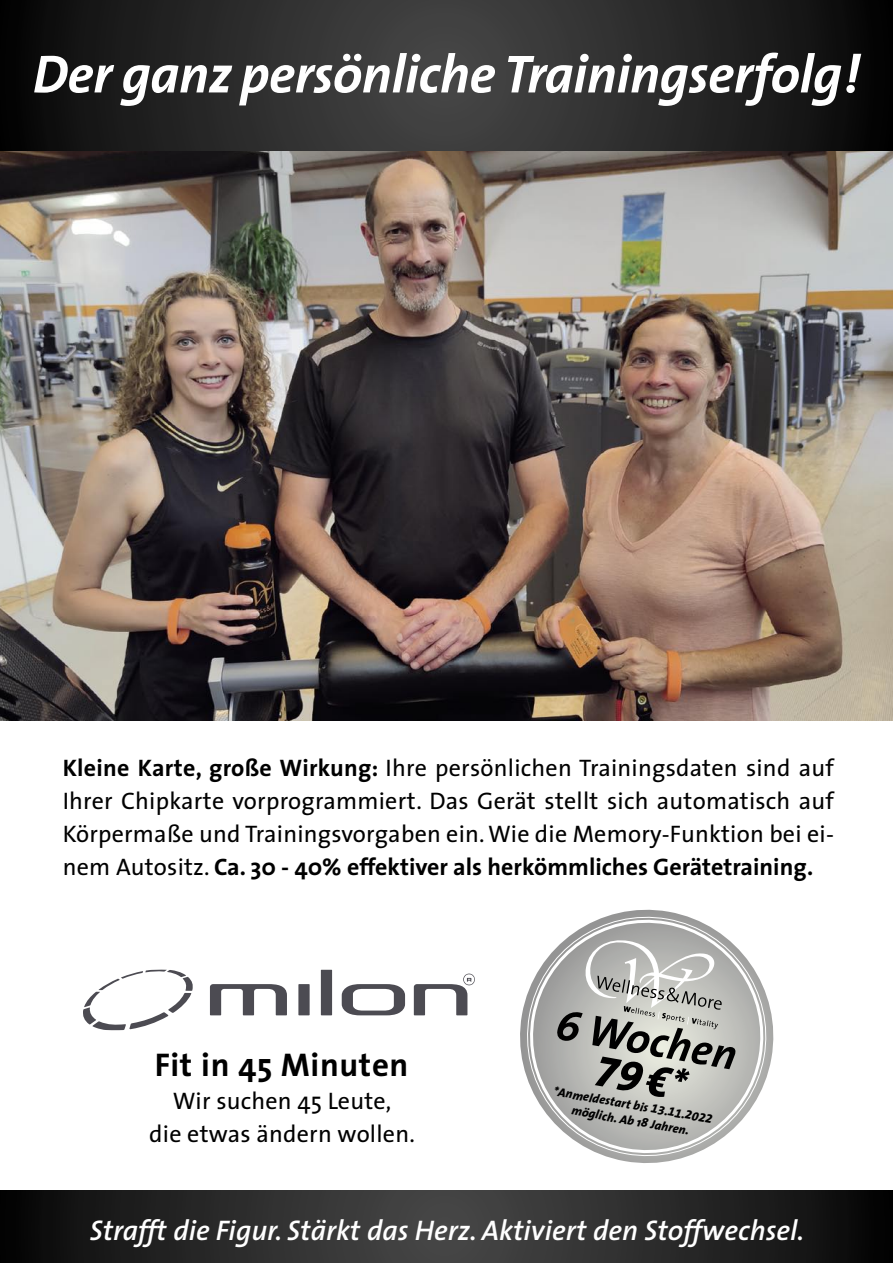
<style>
.page{position:relative;width:893px;height:1263px;background:#fff}
.page>*{position:absolute;margin:0;border:0;box-sizing:border-box;transform-origin:0 0}
.t1{font:italic 700 54px "The Sans";letter-spacing:-.01em;color:#fff}
.t2{font:italic 700 43.65px "The Sans";color:#000}
.t3{font:italic 43.65px "The Sans Extra Bold Expert";color:#000}
.t4{font:700 33px "The Sans";letter-spacing:.02em;color:#000}
.t5{font:italic 600 28.5px "The Sans";color:#fff}
.t6{font:24px/33px "The Sans";letter-spacing:.01em;color:#000;text-align:justify}
.t7{font:italic 800 12.45px "The Sans";color:#000}
.s1{font-weight:700}
.s2{font-family:"The Sans Bold Expert";font-weight:400}
.s3{font-family:"The Sans Extra Bold Expert";font-weight:400}
.s4{font-family:"The Sans";font-weight:800}
.s5{font-family:"The Sans";font-weight:700}
</style>
<div class="page">
<svg style="left:0;top:1191px;width:893px;height:72px;background:#282828"></svg>
<svg style="left:0;top:0;width:893px;height:151px;background:#272727"></svg>
<img style="left:0;top:151px;width:893px;height:569px">
<svg style="left:520px;top:909px;width:254px;height:254px"></svg>
<svg style="left:581px;top:934px;width:141px;height:96px;background:#bbbcb8"></svg>
<svg style="left:83px;top:969px;width:392px;height:61px"></svg>
<p class="t1" style="left:33px;top:40px;width:829px">Der ganz persönliche Trainingserfolg!</p>
<p class="t6" style="left:63px;top:751px;width:773px"><span class="s1">Kleine Karte, große Wirkung:</span> Ihre persönlichen Trainingsdaten sind auf Ihrer Chipkarte vorprogrammiert. Das Gerät stellt sich automatisch auf Körpermaße und Trainingsvorgaben ein. Wie die Memory-Funktion bei ei&shy;nem Autositz. <span class="s1">Ca. 30 - 40% effektiver als herkömmliches Gerätetraining.</span></p>
<p class="t4" style="left:155px;top:1044px;width:255px">Fit in 45 Minuten</p>
<p class="t6" style="left:173px;top:1085px;width:220px">Wir suchen 45 Leute,</p>
<p class="t6" style="left:149px;top:1118px;width:267px">die etwas ändern wollen.</p>
<p class="t2" style="left:562px;top:996px;width:184px;rotate:10deg"><span class="s2">6</span> Wochen</p>
<p class="t7" style="left:555px;top:1083px;width:163px;rotate:10deg">*Anmeldestart bis <span class="s3">13.11.2022</span></p>
<p class="t3" style="left:599px;top:1042px;width:94px;rotate:10deg">79<span class="s4">€</span><span class="s5">*</span></p>
<p class="t7" style="left:573px;top:1102px;width:121px;rotate:10deg">möglich. Ab 18 Jahren.</p>
<p class="t5" style="left:90px;top:1212px;width:716px">Strafft die Figur. Stärkt das Herz. Aktiviert den Stoffwechsel.</p>
</div>
